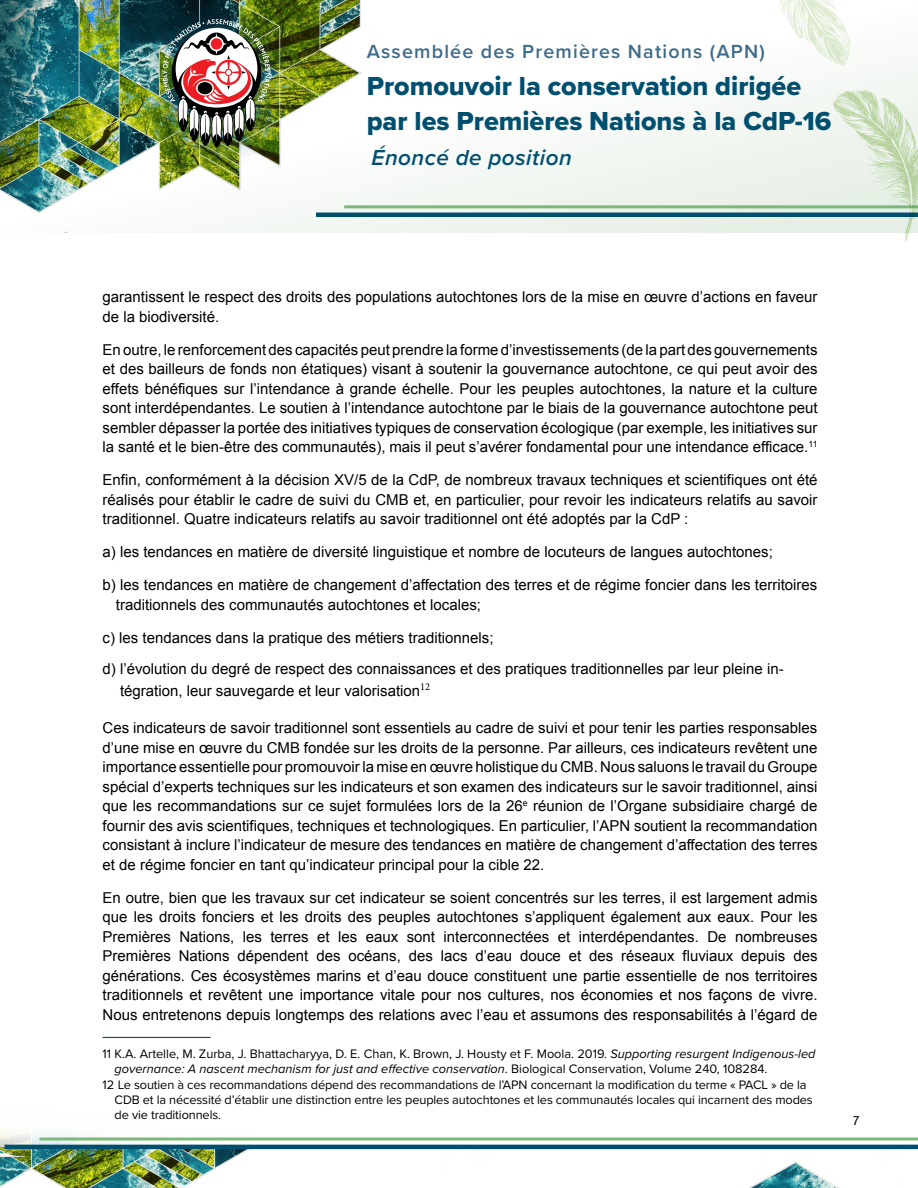
<style>
.page{position:relative;width:918px;height:1188px;background:#fff}
.page>*{position:absolute;margin:0;border:0;box-sizing:border-box;transform-origin:0 0}
.t1{font:27px/34.7px "Proxima Nova Extrabld";color:#004f6f}
.t2{font:italic 600 22.5px "Proxima Nova";letter-spacing:.02em;color:#004f6f}
.t3{font:600 19.65px "Proxima Nova";letter-spacing:.06em;color:#3e6c89}
.t4{font:15px/19.5px "Arial";color:#000;text-align:justify}
.t5{font:13.5px "Bliss 2";color:#000}
.t6{font:12.75px "Proxima Nova";letter-spacing:-.01em;color:#000}
.t7{font:italic 12.75px "Proxima Nova";color:#000}
.s1{font-style:italic}
.s2{font-style:normal}
</style>
<div class="page">
<img style="left:0;top:0;width:918px;height:1188px">
<hr style="left:344px;top:205px;width:574px;height:3px;background:#7cb87c">
<hr style="left:316px;top:213px;width:602px;height:4px;background:#004f6f">
<hr style="left:40px;top:1137px;width:878px;height:3px;background:#7cb87c">
<hr style="left:5px;top:1145px;width:913px;height:4px;background:#004f6f">
<div style="left:135px;top:0;width:163px;height:174px;background:#003b4e;opacity:.57"></div>
<img style="left:162px;top:19px;width:108px;height:129px">
<svg style="left:832px;top:89px;width:86px;height:153px"></svg>
<svg style="left:773px;top:0;width:78px;height:67px"></svg>
<hr style="left:103px;top:1037px;width:108px;height:1px;background:#004f6f">
<h3 class="t3" style="left:367px;top:37px;width:400px">Assemblée des Premières Nations (APN)</h3>
<h1 class="t1" style="left:367px;top:69px;width:466px">Promouvoir la conservation dirigée par les Premières Nations à la CdP-16</h1>
<h2 class="t2" style="left:372px;top:141px;width:202px">Énoncé de position</h2>
<p class="t4" style="left:103px;top:287px;width:716px">garantissent le respect des droits des populations autochtones lors de la mise en œuvre d’actions en faveur de la biodiversité.</p>
<p class="t4" style="left:103px;top:340px;width:716px">En outre, le renforcement des capacités peut prendre la forme d’investissements (de la part des gouvernements et des bailleurs de fonds non étatiques) visant à soutenir la gouvernance autochtone, ce qui peut avoir des effets bénéfiques sur l’intendance à grande échelle. Pour les peuples autochtones, la nature et la culture sont interdépendantes. Le soutien à l’intendance autochtone par le biais de la gouvernance autochtone peut sembler dépasser la portée des initiatives typiques de conservation écologique (par exemple, les initiatives sur la santé et le bien-être des communautés), mais il peut s’avérer fondamental pour une intendance efficace.<sup>11</sup></p>
<p class="t4" style="left:103px;top:470px;width:716px">Enfin, conformément à la décision XV/5 de la CdP, de nombreux travaux techniques et scientifiques ont été réalisés pour établir le cadre de suivi du CMB et, en particulier, pour revoir les indicateurs relatifs au savoir traditionnel. Quatre indicateurs relatifs au savoir traditionnel ont été adoptés par la CdP :</p>
<p class="t4" style="left:103px;top:542px;width:672px">a) les tendances en matière de diversité linguistique et nombre de locuteurs de langues autochtones;</p>
<p class="t4" style="left:116px;top:575px;width:703px;text-indent:-13px">b) les tendances en matière de changement d’affectation des terres et de régime foncier dans les territoires traditionnels des communautés autochtones et locales;</p>
<p class="t4" style="left:103px;top:622px;width:683px;line-height:31.5px">c) les tendances dans la pratique des métiers traditionnels;<br>d) l’évolution du degré de respect des connaissances et des pratiques traditionnelles par leur pleine in-</p>
<p class="t4" style="left:120px;top:681px;width:312px">tégration, leur sauvegarde et leur valorisation<sup>12</sup></p>
<p class="t4" style="left:103px;top:719px;width:716px">Ces indicateurs de savoir traditionnel sont essentiels au cadre de suivi et pour tenir les parties responsables d’une mise en œuvre du CMB fondée sur les droits de la personne. Par ailleurs, ces indicateurs revêtent une importance essentielle pour promouvoir la mise en œuvre holistique du CMB. Nous saluons le travail du Groupe spécial d’experts techniques sur les indicateurs et son examen des indicateurs sur le savoir traditionnel, ainsi que les recommandations sur ce sujet formulées lors de la 26<sup>e</sup> réunion de l’Organe subsidiaire chargé de fournir des avis scientifiques, techniques et technologiques. En particulier, l’APN soutient la recommandation consistant à inclure l’indicateur de mesure des tendances en matière de changement d’affectation des terres et de régime foncier en tant qu’indicateur principal pour la cible 22.</p>
<p class="t4" style="left:103px;top:888px;width:716px">En outre, bien que les travaux sur cet indicateur se soient concentrés sur les terres, il est largement admis que les droits fonciers et les droits des peuples autochtones s’appliquent également aux eaux. Pour les Premières Nations, les terres et les eaux sont interconnectées et interdépendantes. De nombreuses Premières Nations dépendent des océans, des lacs d’eau douce et des réseaux fluviaux depuis des générations. Ces écosystèmes marins et d’eau douce constituent une partie essentielle de nos territoires traditionnels et revêtent une importance vitale pour nos cultures, nos économies et nos façons de vivre.<br>Nous entretenons depuis longtemps des relations avec l’eau et assumons des responsabilités à l’égard de</p>
<p class="t6" style="left:103px;top:1044px;width:714px">11 K.A. Artelle, M. Zurba, J. Bhattacharyya, D. E. Chan, K. Brown, J. Housty et F. Moola. 2019. <span class="s1">Supporting resurgent Indigenous-led</span></p>
<p class="t7" style="left:115px;top:1060px;width:654px">governance: A nascent mechanism for just and effective conservation<span class="s2">. Biological Conservation, Volume 240, 108284.</span></p>
<p class="t6" style="left:103px;top:1075px;width:706px">12 Le soutien à ces recommandations dépend des recommandations de l’APN concernant la modification du terme « PACL » de la</p>
<p class="t6" style="left:115px;top:1090px;width:700px">CDB et la nécessité d’établir une distinction entre les peuples autochtones et les communautés locales qui incarnent des modes</p>
<p class="t6" style="left:115px;top:1106px;width:108px">de vie traditionnels.</p>
<p class="t5" style="left:853px;top:1113px;width:8px">7</p>
</div>
